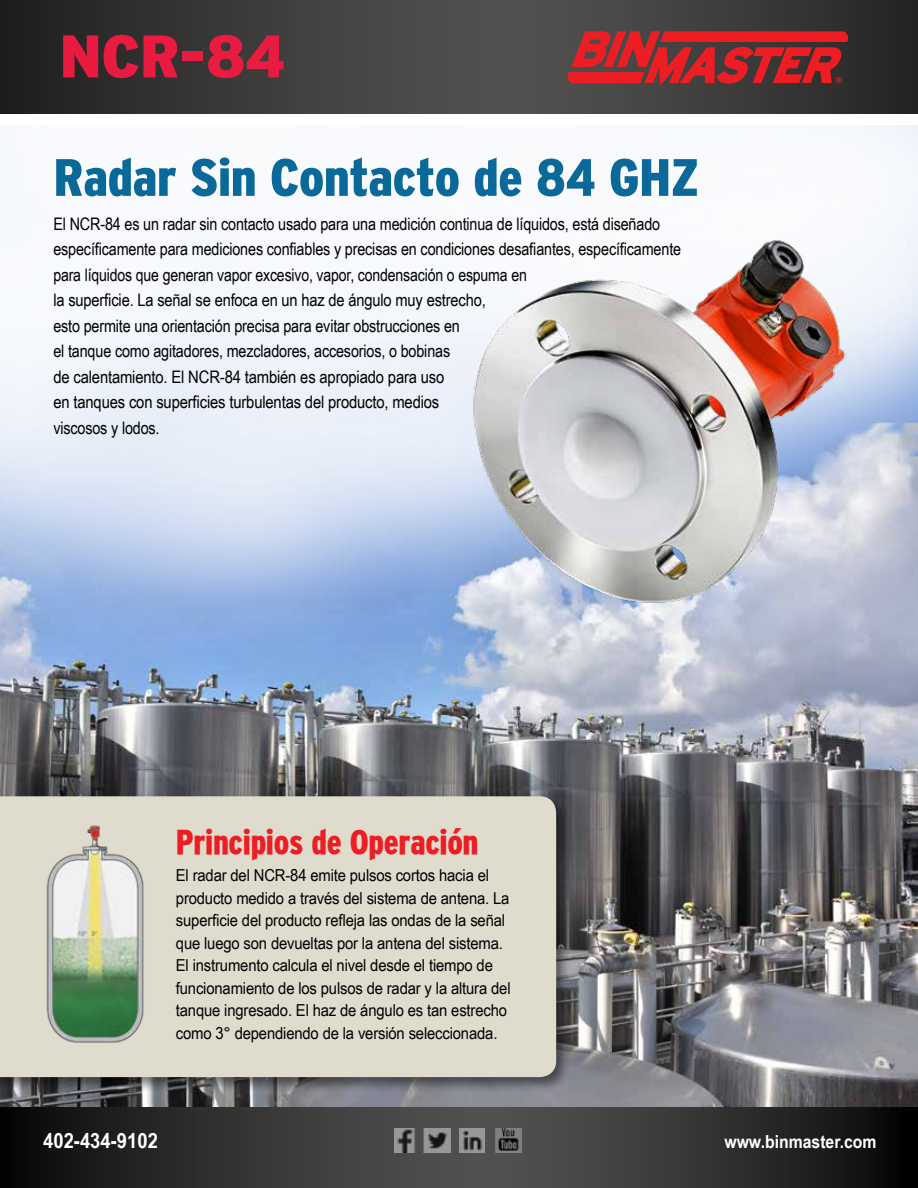
<style>
.page{position:relative;width:918px;height:1188px;background:#fff}
.page>*{position:absolute;margin:0;border:0;box-sizing:border-box;transform-origin:0 0}
.t1{font:900 condensed 60px "Interstate";color:#ea1b40;scale:1.22 1}
.t2{font:900 condensed 52.5px "Interstate";letter-spacing:-.01em;color:#0b699a;scale:1.05 1}
.t3{font:900 condensed 34.5px "Interstate";letter-spacing:-.01em;color:#ed1d24}
.t4{font:700 21px "Arial Narrow";color:#fff;scale:1.07 1}
.t5{font:700 18px "Arial Narrow";color:#fff;scale:1.07 1}
.t6{font:17.25px/25.5px "Arial Narrow";letter-spacing:-.01em;color:#000}
.t7{font:16.5px/22.5px "Arial Narrow";letter-spacing:-.01em;color:#000101;scale:1.1 1}
</style>
<div class="page">
<img style="left:0;top:125px;width:918px;height:982px">
<div style="left:0;top:793px;width:572px;height:300px;background:#000;opacity:.5"></div>
<div style="left:0;top:796px;width:556px;height:281px;background:#dfdbcd"></div>
<svg style="left:0;top:1107px;width:918px;height:81px;background:#312f2f"></svg>
<svg style="left:0;top:0;width:918px;height:113px;background:#3c3a3a"></svg>
<img style="left:395px;top:1128px;width:20px;height:25px">
<img style="left:494px;top:1128px;width:27px;height:24px">
<img style="left:459px;top:1128px;width:26px;height:25px">
<img style="left:424px;top:1128px;width:26px;height:25px">
<svg style="left:568px;top:31px;width:280px;height:54px;background:#a7292e"></svg>
<img style="left:452px;top:208px;width:415px;height:428px">
<img style="left:39px;top:819px;width:114px;height:227px">
<h1 class="t1" style="left:59px;top:23px;width:187px">NCR-84</h1>
<h2 class="t2" style="left:53px;top:148px;width:617px">Radar Sin Contacto de 84 GHZ</h2>
<p class="t6" style="left:53px;top:210px;width:629px">El NCR-84 es un radar sin contacto usado para una medición continua de líquidos, está diseñado específicamente para mediciones confiables y precisas en condiciones desafiantes, específicamente para líquidos que generan vapor excesivo, vapor, condensación o espuma en<br>la superficie. La señal se enfoca en un haz de ángulo muy estrecho,<br>esto permite una orientación precisa para evitar obstrucciones en<br>el tanque como agitadores, mezcladores, accesorios, o bobinas<br>de calentamiento. El NCR-84 también es apropiado para uso<br>en tanques con superficies turbulentas del producto, medios<br>viscosos y lodos.</p>
<h3 class="t3" style="left:176px;top:823px;width:304px">Principios de Operación</h3>
<p class="t7" style="left:176px;top:863px;width:306px">El radar del NCR-84 emite pulsos cortos hacia el producto medido a través del sistema de antena. La superficie del producto refleja las ondas de la señal que luego son devueltas por la antena del sistema.<br>El instrumento calcula el nivel desde el tiempo de funcionamiento de los pulsos de radar y la altura del tanque ingresado. El haz de ángulo es tan estrecho como 3° dependiendo de la versión seleccionada.</p>
<p class="t4" style="left:43px;top:1124px;width:109px">402-434-9102</p>
<p class="t5" style="left:724px;top:1128px;width:144px">www.binmaster.com</p>
</div>
